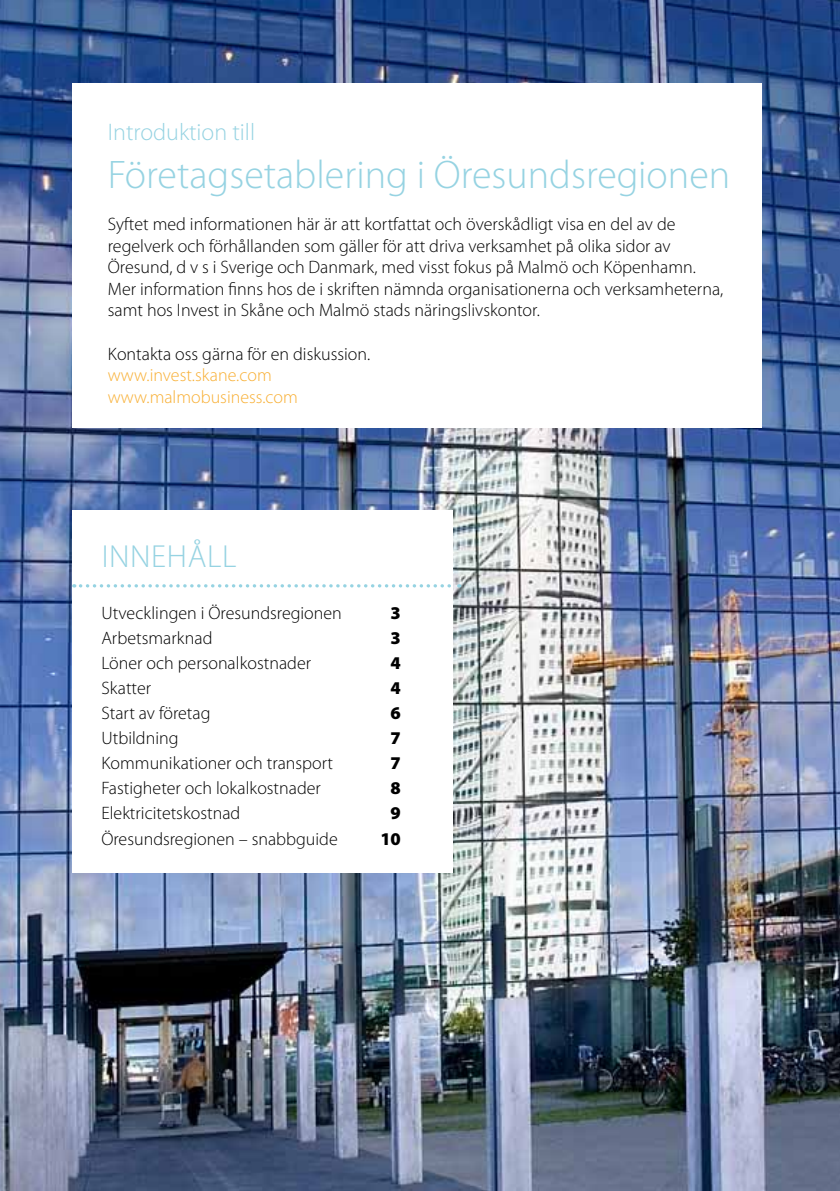
<style>
.page{position:relative;width:840px;height:1191px;background:#fff}
.page>*{position:absolute;margin:0;border:0;box-sizing:border-box;transform-origin:0 0}
.t1{font:300 40px "Myriad Pro";color:#96d3e2}
.t2{font:300 32px "Myriad Pro";color:#96d3e2}
.t3{font:300 24px "Myriad Pro";color:#96d3e2}
.t4{font:300 18px/25px "Myriad Pro";color:#000}
.t5{font:300 18px/21.6px "Myriad Pro";color:#f8af34}
.t6{font:900 18px/25px "Myriad Pro";color:#000;text-align:center}
</style>
<div class="page">
<img style="left:0;top:0;width:839px;height:1191px">
<div style="left:72px;top:83px;width:688px;height:344px;background:#fff"></div>
<div style="left:72px;top:510px;width:380px;height:363px;background:#fff"></div>
<svg style="left:74px;top:584px;width:385px;height:3px"></svg>
<h3 class="t3" style="left:108px;top:117px;width:149px">Introduktion till</h3>
<h1 class="t1" style="left:108px;top:150px;width:623px">Företagsetablering i Öresundsregionen</h1>
<p class="t4" style="left:108px;top:213px;width:616px;line-height:21.6px">Syftet med informationen här är att kortfattat och överskådligt visa en del av de regelverk och förhållanden som gäller för att driva verksamhet på olika sidor av Öresund, d v s i Sverige och Danmark, med visst fokus på Malmö och Köpenhamn.<br>Mer information finns hos de i skriften nämnda organisationerna och verksamheterna, samt hos Invest in Skåne och Malmö stads näringslivskontor.</p>
<p class="t4" style="left:108px;top:341px;width:264px">Kontakta oss gärna för en diskussion.</p>
<p class="t5" style="left:108px;top:364px;width:191px">www.invest.skane.com www.malmobusiness.com</p>
<h2 class="t2" style="left:102px;top:536px;width:120px">Innehåll</h2>
<p class="t4" style="left:101px;top:601px;width:242px">Utvecklingen i Öresundsregionen<br>Arbetsmarknad<br>Löner och personalkostnader<br>Skatter<br>Start av företag<br>Utbildning<br>Kommunikationer och transport<br>Fastigheter och lokalkostnader<br>Elektricitetskostnad<br>Öresundsregionen – snabbguide</p>
<p class="t6" style="left:380px;top:600px;width:22px">3<br>3<br>4<br>4<br>6<br>7<br>7<br>8<br>9<br>10</p>
</div>
